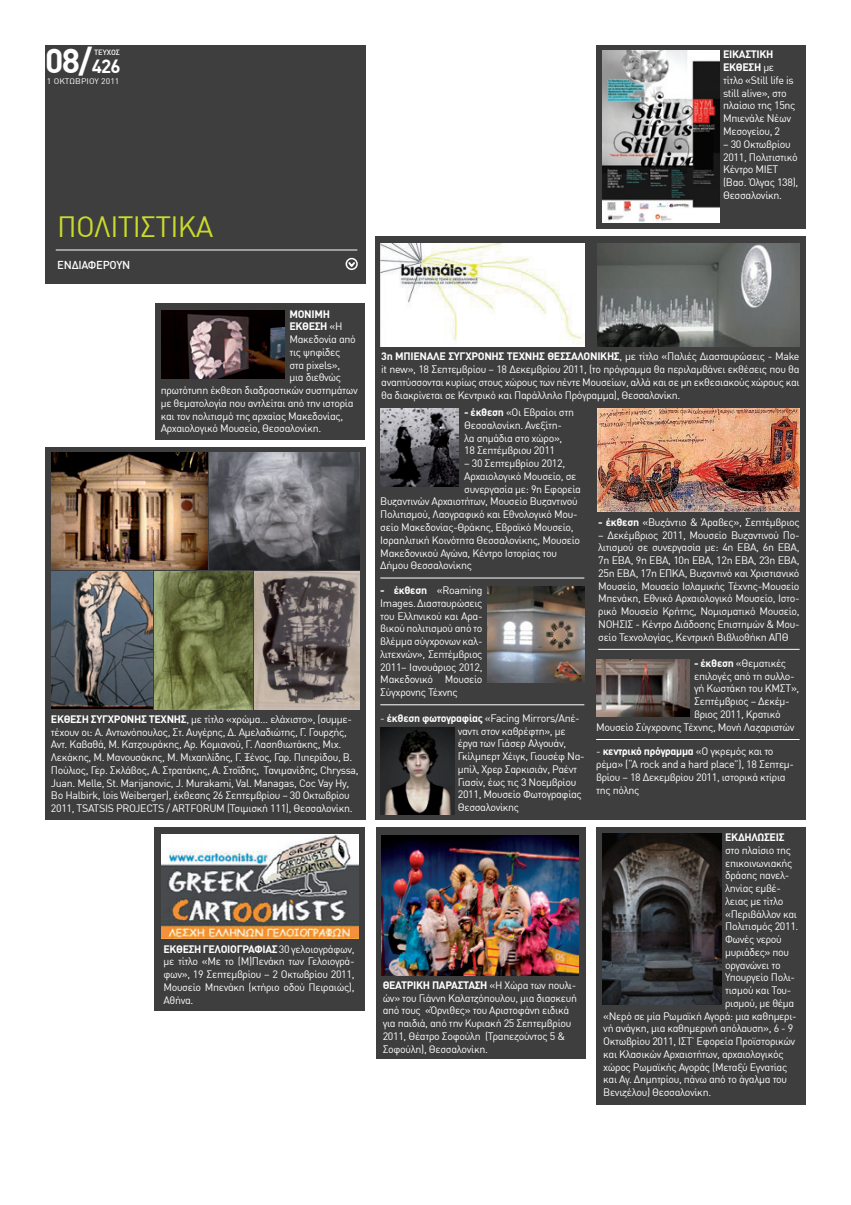
<style>
.page{position:relative;width:851px;height:1205px;background:#fff}
.page>*{position:absolute;margin:0;border:0;box-sizing:border-box;transform-origin:0 0}
.t1{font:700 33.75px "DIN Greek";color:#fff}
.t2{font:28.75px "DIN Greek";letter-spacing:-.025em;color:#cadb2a}
.t3{font:500 11.25px "DIN Greek";letter-spacing:-.025em;color:#fff}
.t4{font:10.62px/12.8px "DIN Greek";letter-spacing:-.03em;color:#fff}
.t5{font:700 10.62px "DIN Greek";letter-spacing:-.03em;color:#fff}
.t6{font:8px "DIN Greek";letter-spacing:.01em;color:#fff;scale:1.07 1}
.t7{font:500 7.5px "DIN Greek";color:#fff}
.s1{font-size:18.75px}
.s2{font-weight:700}
.s3{font-weight:400}
</style>
<div class="page">
<div style="left:45px;top:45px;width:320px;height:238px;background:#3e3e3f"></div>
<hr style="left:56px;top:250px;width:301px;height:1px;background:#fff">
<svg style="left:348px;top:262px;width:7px;height:5px"></svg>
<div style="left:345px;top:258px;width:13px;height:12px;border:2px solid #fff;border-radius:50%"></div>
<div style="left:155px;top:827px;width:210px;height:184px;background:#3e3e3f"></div>
<img style="left:162px;top:834px;width:196px;height:104px">
<div style="left:155px;top:303px;width:210px;height:136px;background:#3e3e3f"></div>
<img style="left:162px;top:310px;width:122px;height:69px">
<div style="left:45px;top:447px;width:320px;height:373px;background:#3e3e3f"></div>
<img style="left:255px;top:572px;width:104px;height:138px">
<img style="left:154px;top:571px;width:98px;height:138px">
<img style="left:51px;top:571px;width:101px;height:138px">
<img style="left:51px;top:452px;width:156px;height:117px">
<img style="left:209px;top:452px;width:150px;height:117px">
<div style="left:375px;top:236px;width:430px;height:584px;background:#3e3e3f"></div>
<img style="left:380px;top:727px;width:74px;height:87px">
<img style="left:380px;top:244px;width:204px;height:102px">
<img style="left:597px;top:409px;width:202px;height:102px">
<hr style="left:598px;top:649px;width:201px;height:1px;background:#fff">
<img style="left:597px;top:244px;width:202px;height:102px">
<hr style="left:380px;top:578px;width:204px;height:1px;background:#fff">
<hr style="left:380px;top:704px;width:204px;height:1px;background:#fff">
<img style="left:488px;top:586px;width:96px;height:96px">
<img style="left:380px;top:409px;width:78px;height:77px">
<hr style="left:596px;top:739px;width:203px;height:1px;background:#fff">
<img style="left:596px;top:659px;width:93px;height:58px">
<div style="left:375px;top:827px;width:210px;height:232px;background:#3e3e3f"></div>
<img style="left:381px;top:835px;width:197px;height:141px">
<div style="left:596px;top:827px;width:209px;height:278px;background:#3e3e3f"></div>
<img style="left:602px;top:833px;width:119px;height:172px">
<div style="left:596px;top:45px;width:209px;height:183px;background:#3e3e3f"></div>
<img style="left:602px;top:51px;width:117px;height:171px">
<h1 class="t1" style="left:45px;top:41px;width:77px">08/<span class="s1">426</span></h1>
<p class="t7" style="left:94px;top:48px;width:27px">ΤΕΥΧΟΣ</p>
<p class="t6" style="left:47px;top:77px;width:69px">1 ΟΚΤΩΒΡΙΟΥ 2011</p>
<h2 class="t2" style="left:57px;top:210px;width:158px">ΠΟΛΙΤΙΣΤΙΚΑ</h2>
<p class="t3" style="left:57px;top:258px;width:74px">ΕΝΔΙΑΦΕΡΟΥΝ</p>
<p class="t4" style="left:723px;top:48px;width:74px"><span class="s2">ΕΙΚΑΣΤΙΚΗ<br>ΕΚΘΕΣΗ</span> με τίτλο «Still life is still alive», στο πλαίσιο της 15ης<br>Μπιενάλε Νέων<br>Μεσογείου, 2</p>
<p class="t4" style="left:723px;top:138px;width:77px">– 30 Οκτωβρίου<br>2011, Πολιτιστικό<br>Κέντρο ΜΙΕΤ (Βασ. Όλγας 138),<br>Θεσσαλονίκη.</p>
<p class="t5" style="left:289px;top:308px;width:42px">ΜΟΝΙΜΗ</p>
<p class="t5" style="left:289px;top:320px;width:55px">ΕΚΘΕΣΗ <span class="s3">«Η</span></p>
<p class="t4" style="left:289px;top:333px;width:68px">Μακεδονία από</p>
<p class="t4" style="left:289px;top:346px;width:52px">τις ψηφίδες</p>
<p class="t4" style="left:289px;top:359px;width:52px">στα pixels»,</p>
<p class="t4" style="left:289px;top:371px;width:53px">μια διεθνώς</p>
<p class="t4" style="left:161px;top:384px;width:198px">πρωτότυπη έκθεση διαδραστικών συστημάτων</p>
<p class="t4" style="left:161px;top:397px;width:194px">με θεματολογία που αντλείται από την ιστορία</p>
<p class="t4" style="left:161px;top:410px;width:184px">και τον πολιτισμό της αρχαίας Μακεδονίας,</p>
<p class="t4" style="left:161px;top:422px;width:162px">Αρχαιολογικό Μουσείο, Θεσσαλονίκη.</p>
<p class="t4" style="left:381px;top:350px;width:420px;text-align:justify"><span class="s2">3η ΜΠΙΕΝΑΛΕ ΣΥΓΧΡΟΝΗΣ ΤΕΧΝΗΣ ΘΕΣΣΑΛΟΝΙΚΗΣ</span>, με τίτλο «Παλιές Διασταυρώσεις - Make it new», 18 Σεπτεμβρίου – 18 Δεκεμβρίου 2011, (το πρόγραμμα θα περιλαμβάνει εκθέσεις που θα αναπτύσσονται κυρίως στους χώρους των πέντε Μουσείων, αλλά και σε μη εκθεσιακούς χώρους και θα διακρίνεται σε Κεντρικό και Παράλληλο Πρόγραμμα), Θεσσαλονίκη.</p>
<p class="t4" style="left:464px;top:406px;width:111px"><span class="s2">- έκθεση</span> «Οι Εβραίοι στη<br>Θεσσαλονίκη. Ανεξίτη&shy;λα σημάδια στο χώρο»,<br>18 Σεπτέμβριου 2011</p>
<p class="t4" style="left:464px;top:457px;width:102px">– 30 Σεπτεμβρίου 2012,</p>
<p class="t4" style="left:464px;top:470px;width:114px">Αρχαιολογικό Μουσείο, σε</p>
<p class="t4" style="left:464px;top:482px;width:118px">συνεργασία με: 9η Εφορεία</p>
<p class="t4" style="left:380px;top:495px;width:199px">Βυζαντινών Αρχαιοτήτων, Μουσείο Βυζαντινού</p>
<p class="t4" style="left:380px;top:508px;width:199px">Πολιτισμού, Λαογραφικό και Εθνολογικό Μου-</p>
<p class="t4" style="left:380px;top:521px;width:195px">σείο Μακεδονίας-Θράκης, Εβραϊκό Μουσείο,</p>
<p class="t4" style="left:380px;top:533px;width:201px">Ισραηλιτική Κοινότητα Θεσσαλονίκης, Μουσείο</p>
<p class="t4" style="left:380px;top:546px;width:178px">Μακεδονικού Αγώνα, Κέντρο Ιστορίας του</p>
<p class="t4" style="left:380px;top:559px;width:93px">Δήμου Θεσσαλονίκης</p>
<p class="t4" style="left:380px;top:584px;width:104px;text-align:justify"><span class="s2">- έκθεση</span> «Roaming Images. Διασταυρώσεις του Ελληνικού και Αρα&shy;βικού πολιτισμού από το βλέμμα σύγχρονων καλ&shy;λιτεχνών», Σεπτέμβριος 2011– Ιανουάριος 2012, Μακεδονικό Μουσείο Σύγχρονης Τέχνης</p>
<p class="t4" style="left:598px;top:516px;width:203px"><span class="s2">- έκθεση</span> «Βυζάντιο &amp; Άραβες», Σεπτέμβριος</p>
<p class="t4" style="left:598px;top:528px;width:203px;text-align:justify">– Δεκέμβριος 2011, Μουσείο Βυζαντινού Πο&shy;λιτισμού σε συνεργασία με: 4η ΕΒΑ, 6η ΕΒΑ, 7η ΕΒΑ, 9η ΕΒΑ, 10η ΕΒΑ, 12η ΕΒΑ, 23η ΕΒΑ, 25η ΕΒΑ, 17η ΕΠΚΑ, Βυζαντινό και Χριστιανικό Μουσείο, Μουσείο Ισλαμικής Τέχνης-Μουσείο Μπενάκη, Εθνικό Αρχαιολογικό Μουσείο, Ιστο&shy;ρικό Μουσείο Κρήτης, Νομισματικό Μουσείο, ΝΟΗΣΙΣ - Κέντρο Διάδοσης Eπιστημών &amp; Μου&shy;σείο Τεχνολογίας, Κεντρική Βιβλιοθήκη ΑΠΘ</p>
<p class="t4" style="left:694px;top:657px;width:93px"><span class="s2">- έκθεση</span> «Θεματικές</p>
<p class="t4" style="left:694px;top:669px;width:102px">επιλογές από τη συλλο-</p>
<p class="t4" style="left:694px;top:682px;width:107px">γή Κωστάκη του ΚΜΣΤ»,</p>
<p class="t4" style="left:694px;top:695px;width:97px">Σεπτέμβριος – Δεκέμ-</p>
<p class="t4" style="left:694px;top:708px;width:88px">βριος 2011, Κρατικό</p>
<p class="t4" style="left:596px;top:720px;width:200px">Μουσείο Σύγχρονης Τέχνης, Μονή Λαζαριστών</p>
<p class="t4" style="left:596px;top:745px;width:199px">- <span class="s2">κεντρικό πρόγραμμα</span> «Ο γκρεμός και το ρέμα» (“A rock and a hard place”), 18 Σεπτεμ&shy;βρίου – 18 Δεκεμβρίου 2011, ιστορικά κτίρια της πόλης</p>
<p class="t4" style="left:51px;top:712px;width:309px"><span class="s2">ΕΚΘΕΣΗ ΣΥΓΧΡΟΝΗΣ ΤΕΧΝΗΣ</span>, με τίτλο «χρώμα… ελάχιστο», (συμμε&shy;τέχουν οι: Α. Αντωνόπουλος, Στ. Αυγέρης, Δ. Αμελαδιώτης, Γ. Γουρζής, Αντ. Καβαθά, Μ. Κατζουράκης, Αρ. Κομιανού, Γ. Λασηθιωτάκης, Μιχ.<br>Λεκάκης, Μ. Μανουσάκης, Μ. Μιχαηλίδης, Γ. Ξένος, Γαρ. Πιπερίδου, Β.<br>Πούλιος, Γερ. Σκλάβος, Α. Στρατάκης, Α. Στοΐδης, Τανιμανίδης, Chryssa, Juan. Melle, St. Marijanovic, J. Murakami, Val. Managas, Coc Vay Hy, Bo Halbirk, lois Weiberger), έκθεσης 26 Σεπτεμβρίου – 30 Οκτωβρίου 2011, TSATSIS PROJECTS / ARTFORUM (Τσιμισκή 111), Θεσσαλονίκη.</p>
<p class="t4" style="left:458px;top:712px;width:128px;text-indent:-77px">- <span class="s2">έκθεση φωτογραφίας</span> «Facing Mirrors/Απέ&shy;ναντι στον καθρέφτη», με έργα των Γιάσερ Αλγουάν,<br>Γκίλμπερτ Χέιγκ, Γιουσέφ Να&shy;μπίλ, Χρερ Σαρκισιάν, Ραέντ<br>Γιασίν, έως τις 3 Νοεμβρίου<br>2011, Μουσείο Φωτογραφίας<br>Θεσσαλονίκης</p>
<p class="t4" style="left:163px;top:942px;width:193px;text-align:justify"><span class="s2">ΕΚΘΕΣΗ ΓΕΛΟΙΟΓΡΑΦΙΑΣ</span> 30 γελοιογράφων, με τίτλο «Με το (Μ)Πενάκη των Γελοιογρά&shy;φων», 19 Σεπτεμβρίου – 2 Οκτωβρίου 2011, Μουσείο Μπενάκη (κτήριο οδού Πειραιώς), Αθήνα.</p>
<p class="t4" style="left:382px;top:978px;width:196px"><span class="s2">ΘΕΑΤΡΙΚΗ ΠΑΡΑΣΤΑΣΗ</span> «Η Χώρα των πουλι&shy;ών» του Γιάννη Καλατζόπουλου, μια διασκευή από τους «Όρνιθες» του Αριστοφάνη ειδικά για παιδιά, από την Κυριακή 25 Σεπτεμβρίου 2011, Θέατρο Σοφούλη (Τραπεζούντος 5 &amp; Σοφούλη), Θεσσαλονίκη.</p>
<p class="t5" style="left:725px;top:831px;width:61px">ΕΚΔΗΛΩΣΕΙΣ</p>
<p class="t4" style="left:725px;top:843px;width:67px">στο πλαίσιο της</p>
<p class="t4" style="left:725px;top:856px;width:69px">επικοινωνιακής</p>
<p class="t4" style="left:725px;top:869px;width:66px">δράσης πανελ-</p>
<p class="t4" style="left:725px;top:882px;width:57px">ληνίας εμβέ-</p>
<p class="t4" style="left:725px;top:894px;width:60px">λειας με τίτλο</p>
<p class="t4" style="left:725px;top:907px;width:73px">«Περιβάλλον και</p>
<p class="t4" style="left:725px;top:920px;width:75px">Πολιτισμός 2011.</p>
<p class="t4" style="left:725px;top:933px;width:58px">Φωνές νερού</p>
<p class="t4" style="left:725px;top:945px;width:65px">μυριάδες» που</p>
<p class="t4" style="left:725px;top:958px;width:57px">οργανώνει το</p>
<p class="t4" style="left:725px;top:971px;width:71px">Υπουργείο Πολι-</p>
<p class="t4" style="left:725px;top:984px;width:68px">τισμού και Του-</p>
<p class="t4" style="left:725px;top:996px;width:71px">ρισμού, με θέμα</p>
<p class="t4" style="left:603px;top:1009px;width:195px">«Νερό σε μία Ρωμαϊκή Αγορά: μια καθημερι-</p>
<p class="t4" style="left:603px;top:1022px;width:191px">νή ανάγκη, μια καθημερινή απόλαυση», 6 - 9</p>
<p class="t4" style="left:603px;top:1035px;width:193px">Οκτωβρίου 2011, ΙΣΤ΄ Εφορεία Προϊστορικών</p>
<p class="t4" style="left:603px;top:1047px;width:182px">και Κλασικών Αρχαιοτήτων, αρχαιολογικός</p>
<p class="t4" style="left:603px;top:1060px;width:185px">χώρος Ρωμαϊκής Αγοράς (Μεταξύ Εγνατίας</p>
<p class="t4" style="left:603px;top:1073px;width:185px">και Αγ. Δημητρίου, πάνω από το άγαλμα του</p>
<p class="t4" style="left:603px;top:1086px;width:109px">Βενιζέλου) Θεσσαλονίκη.</p>
</div>
